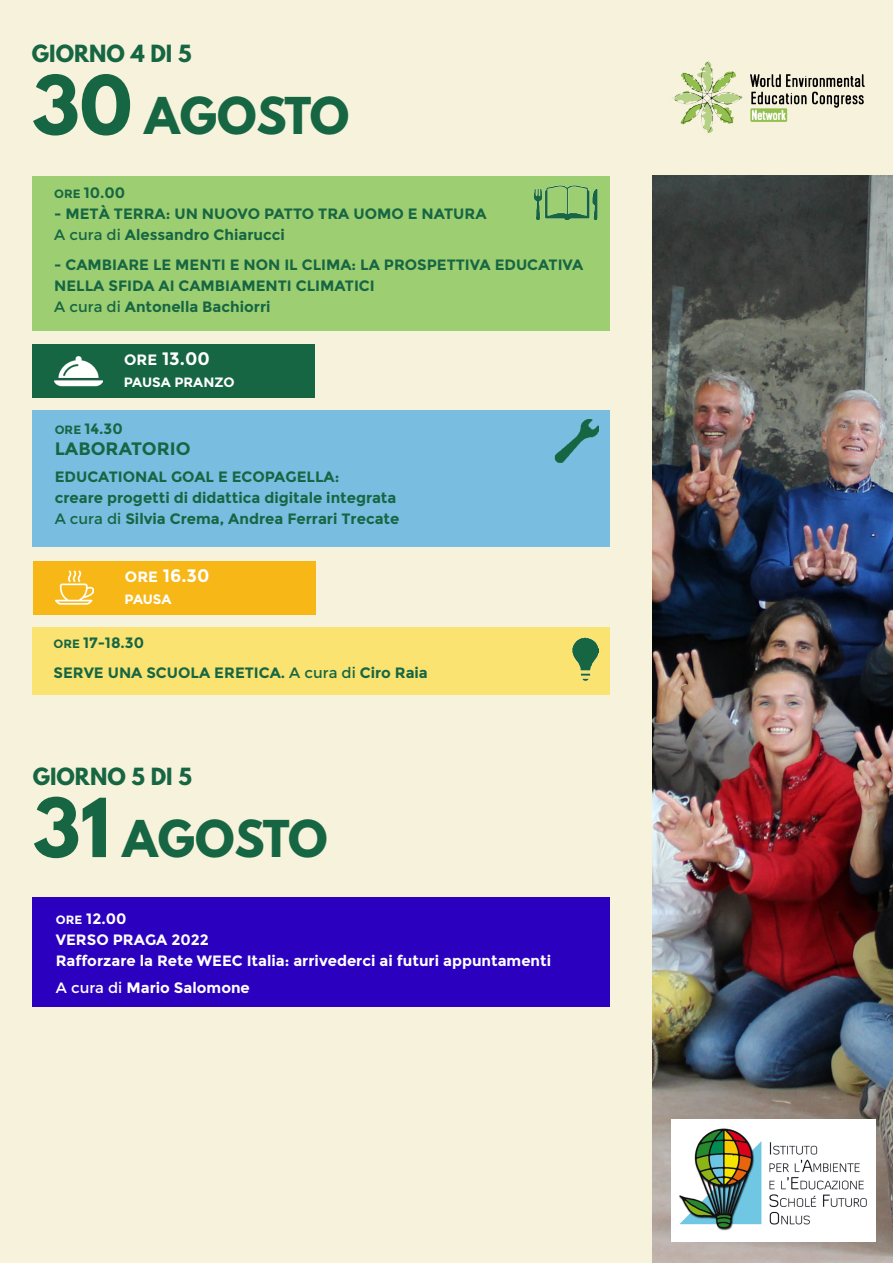
<style>
.page{position:relative;width:893px;height:1263px;background:#f7f2db}
.page>*{position:absolute;margin:0;border:0;box-sizing:border-box;transform-origin:0 0}
.t1{font:700 45px "League Spartan";color:#176643}
.t2{font:700 21px "League Spartan";color:#176643}
.t3{font:700 18px "Montserrat";color:#fff}
.t4{font:700 18px "Montserrat";color:#176643}
.t5{font:700 15px/21px "Montserrat";color:#176643}
.t6{font:700 15px "Montserrat";color:#fff}
.t7{font:700 13.5px "Montserrat";letter-spacing:-.01em;color:#fff}
.s1{font-size:72px}
.s2{font-size:12px}
.s3{font-weight:400}
.s4{font-size:15px}
</style>
<div class="page">
<div style="left:32px;top:176px;width:577px;height:155px;background:#9dce72"></div>
<div style="left:32px;top:411px;width:578px;height:136px;background:#79bde0"></div>
<img style="left:534px;top:185px;width:64px;height:35px">
<img style="left:555px;top:419px;width:44px;height:43px">
<div style="left:32px;top:344px;width:283px;height:53px;background:#176643"></div>
<img style="left:55px;top:356px;width:47px;height:31px">
<div style="left:33px;top:561px;width:282px;height:53px;background:#f6b717"></div>
<img style="left:55px;top:570px;width:39px;height:35px">
<div style="left:33px;top:628px;width:577px;height:67px;background:#fae371"></div>
<div style="left:33px;top:898px;width:577px;height:109px;background:#2c00bf"></div>
<img style="left:672px;top:61px;width:192px;height:72px">
<img style="left:653px;top:175px;width:240px;height:1088px">
<img style="left:672px;top:1119px;width:203px;height:122px">
<img style="left:572px;top:637px;width:26px;height:44px">
<p class="t2" style="left:32px;top:38px;width:161px">GIORNO 4 DI 5</p>
<p class="t1" style="left:32px;top:81px;width:319px"><span class="s1">30</span> AGOSTO</p>
<p class="t5" style="left:54px;top:182px;width:73px"><span class="s2">ORE</span> 10.00</p>
<p class="t5" style="left:54px;top:203px;width:434px">- METÀ TERRA: UN NUOVO PATTO TRA UOMO E NATURA</p>
<p class="t5" style="left:54px;top:224px;width:232px"><span class="s3">A cura di</span> Alessandro Chiarucci</p>
<p class="t5" style="left:54px;top:254px;width:531px">- CAMBIARE LE MENTI E NON IL CLIMA: LA PROSPETTIVA EDUCATIVA<br>NELLA SFIDA AI CAMBIAMENTI CLIMATICI</p>
<p class="t5" style="left:54px;top:296px;width:218px"><span class="s3">A cura di</span> Antonella Bachiorri</p>
<p class="t3" style="left:124px;top:348px;width:87px"><span class="s4">ORE</span> 13.00</p>
<p class="t7" style="left:124px;top:374px;width:112px">PAUSA PRANZO</p>
<p class="t5" style="left:55px;top:418px;width:70px"><span class="s2">ORE</span> 14.30</p>
<p class="t4" style="left:55px;top:437px;width:137px">LABORATORIO</p>
<p class="t5" style="left:55px;top:466px;width:286px">EDUCATIONAL GOAL E ECOPAGELLA:</p>
<p class="t5" style="left:55px;top:487px;width:343px">creare progetti di didattica digitale integrata</p>
<p class="t5" style="left:55px;top:508px;width:346px"><span class="s3">A cura di</span> Silvia Crema, Andrea Ferrari Trecate</p>
<p class="t3" style="left:125px;top:565px;width:86px"><span class="s4">ORE</span> 16.30</p>
<p class="t7" style="left:124px;top:591px;width:49px">PAUSA</p>
<p class="t5" style="left:54px;top:632px;width:92px"><span class="s2">ORE</span> 17-18.30</p>
<p class="t5" style="left:54px;top:662px;width:376px">SERVE UNA SCUOLA ERETICA. <span class="s3">A cura di</span> Ciro Raia</p>
<p class="t2" style="left:33px;top:760px;width:161px">GIORNO 5 DI 5</p>
<p class="t1" style="left:33px;top:804px;width:296px"><span class="s1">31</span> AGOSTO</p>
<p class="t6" style="left:56px;top:910px;width:72px"><span class="s2">ORE</span> 12.00</p>
<p class="t6" style="left:56px;top:931px;width:155px">VERSO PRAGA 2022</p>
<p class="t6" style="left:56px;top:952px;width:497px">Rafforzare la Rete WEEC Italia: arrivederci ai futuri appuntamenti</p>
<p class="t6" style="left:56px;top:979px;width:196px"><span class="s3">A cura di</span> Mario Salomone</p>
</div>
